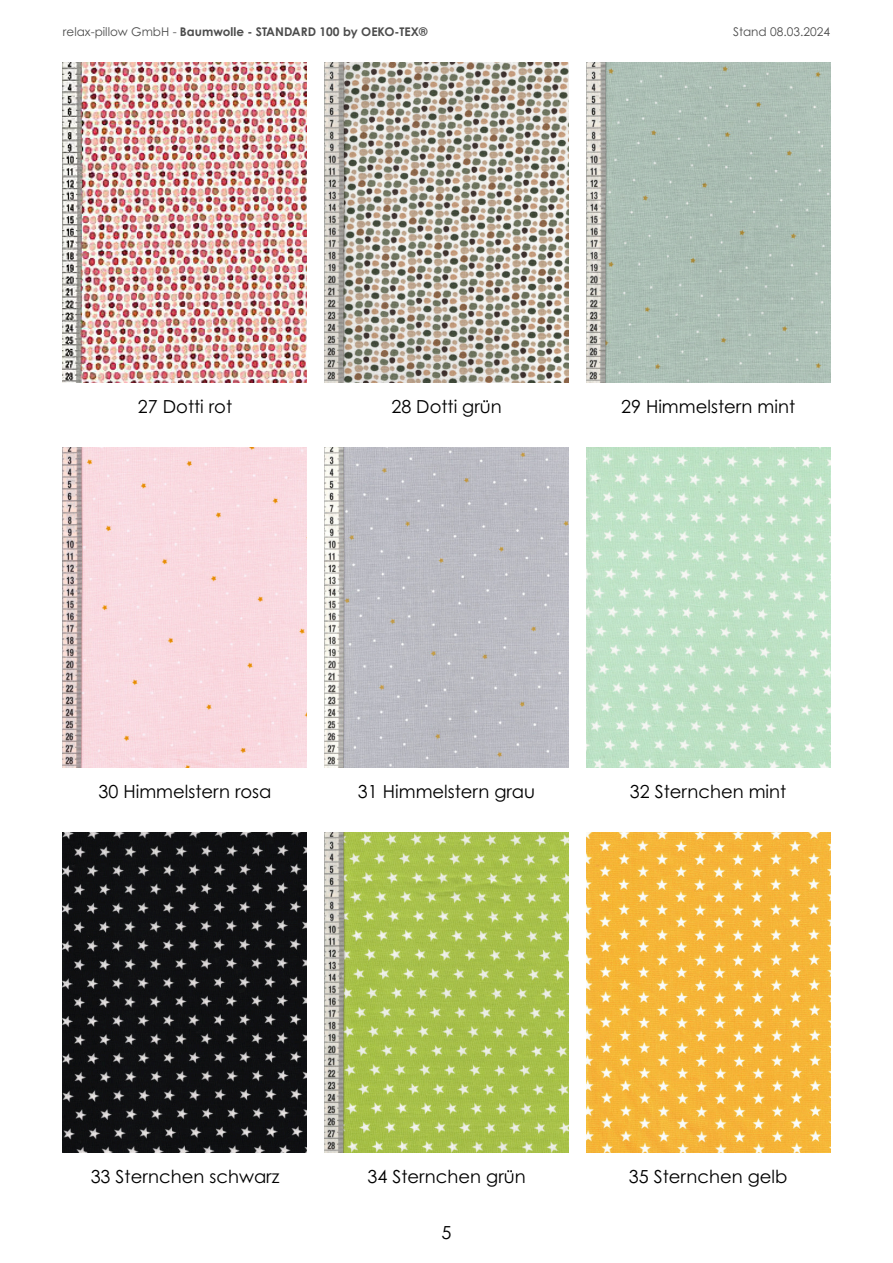
<style>
.page{position:relative;width:893px;height:1263px;background:#fff}
.page>*{position:absolute;margin:0;border:0;box-sizing:border-box;transform-origin:0 0}
.t1{font:18px "Century Gothic Pro";color:#000}
.t2{font:700 12px "Century Gothic Pro";color:#4d4d4d}
.t3{font:12px "Century Gothic Pro";color:#4d4d4d}
.s1{font-weight:400}
.s2{font-family:"Helvetica"}
</style>
<div class="page">
<img style="left:63px;top:63px;width:244px;height:320px">
<img style="left:325px;top:63px;width:243px;height:320px">
<img style="left:586px;top:63px;width:244px;height:320px">
<img style="left:63px;top:448px;width:244px;height:320px">
<img style="left:325px;top:448px;width:243px;height:320px">
<img style="left:586px;top:448px;width:244px;height:320px">
<img style="left:63px;top:833px;width:244px;height:320px">
<img style="left:325px;top:833px;width:243px;height:320px">
<img style="left:586px;top:833px;width:244px;height:320px">
<p class="t2" style="left:63px;top:27px;width:366px"><span class="s1">relax-pillow GmbH -</span> Baumwolle - STANDARD 100 by OEKO-TEX®</p>
<p class="t3" style="left:733px;top:27px;width:98px">Stand 08.03.2024</p>
<p class="t1" style="left:138px;top:399px;width:96px">27 Dotti rot</p>
<p class="t1" style="left:391px;top:399px;width:112px">28 Dotti gru<span class="s2">̈</span>n</p>
<p class="t1" style="left:621px;top:399px;width:176px">29 Himmelstern mint</p>
<p class="t1" style="left:99px;top:784px;width:174px">30 Himmelstern rosa</p>
<p class="t1" style="left:358px;top:784px;width:179px">31 Himmelstern grau</p>
<p class="t1" style="left:630px;top:784px;width:158px">32 Sternchen mint</p>
<p class="t1" style="left:91px;top:1169px;width:190px">33 Sternchen schwarz</p>
<p class="t1" style="left:367px;top:1169px;width:160px">34 Sternchen gru<span class="s2">̈</span>n</p>
<p class="t1" style="left:629px;top:1169px;width:160px">35 Sternchen gelb</p>
<p class="t1" style="left:441px;top:1226px;width:11px">5</p>
</div>
